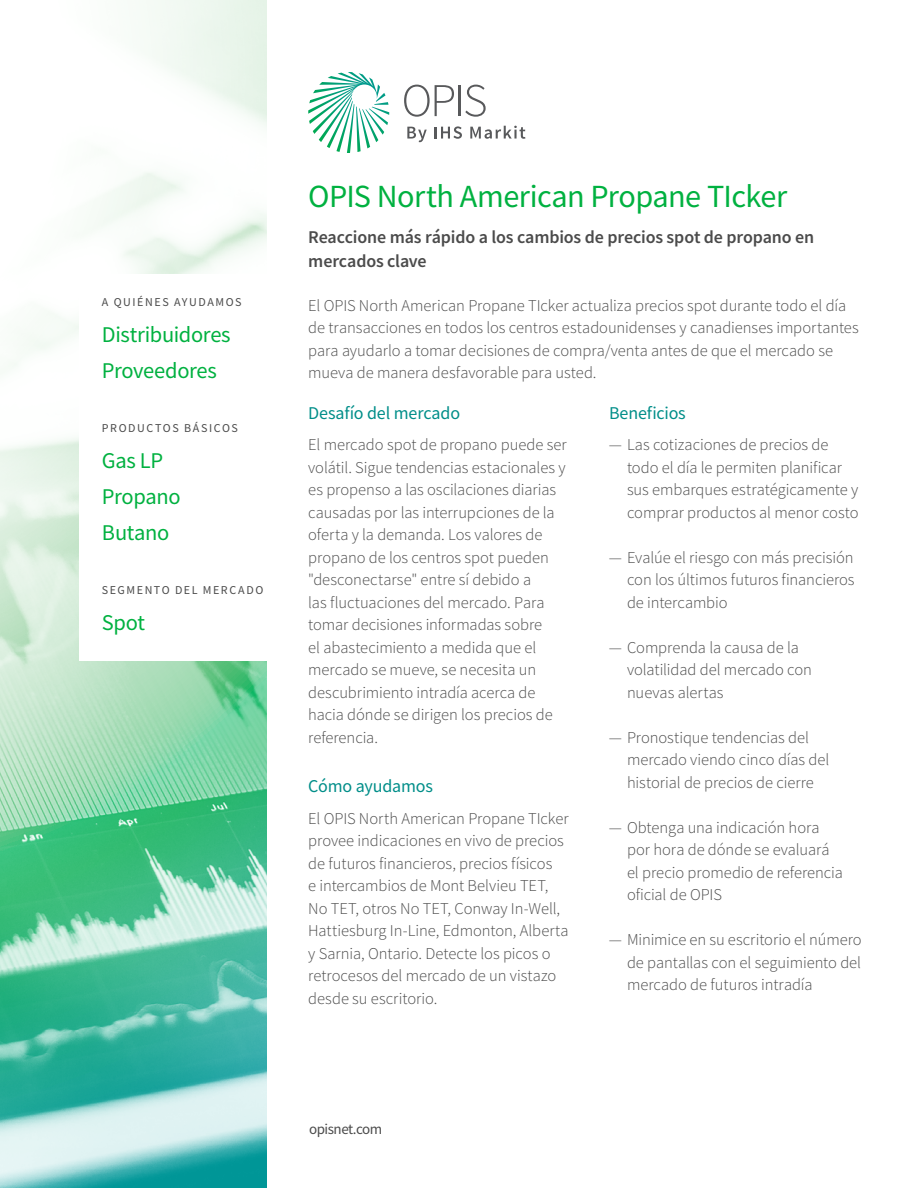
<style>
.page{position:relative;width:918px;height:1188px;background:#fff}
.page>*{position:absolute;margin:0;border:0;box-sizing:border-box;transform-origin:0 0}
.t1{font:32.25px "Source Sans Pro";letter-spacing:-.02em;color:#00b140}
.t2{font:22.5px/36px "Source Sans Pro";letter-spacing:-.015em;color:#00b140}
.t3{font:600 18px/24px "Source Sans Pro";letter-spacing:-.01em;color:#4b4b4b}
.t4{font:18px "Source Sans Pro";letter-spacing:-.01em;color:#008e89}
.t5{font:300 16.5px/22.5px "Source Sans Pro";letter-spacing:-.005em;color:#4b4b4b}
.t6{font:15px "Source Sans Pro";letter-spacing:-.03em;color:#4b4b4b}
.t7{font:12px "Source Sans Pro";letter-spacing:.13em;color:#4b4b4b}
</style>
<div class="page">
<svg style="left:308px;top:72px;width:81px;height:81px"></svg>
<svg style="left:407px;top:127px;width:20px;height:15px"></svg>
<svg style="left:435px;top:126px;width:27px;height:13px"></svg>
<svg style="left:470px;top:126px;width:55px;height:13px"></svg>
<svg style="left:404px;top:85px;width:50px;height:32px"></svg>
<hr style="left:459px;top:85px;width:2px;height:31px;background:#58595b">
<svg style="left:465px;top:85px;width:21px;height:32px"></svg>
<svg style="left:0;top:0;width:267px;height:1188px"></svg>
<div style="left:80px;top:274px;width:188px;height:387px;background:#fff"></div>
<p class="t7" style="left:102px;top:294px;width:141px">A QUIÉNES AYUDAMOS</p>
<h2 class="t2" style="left:102px;top:316px;width:130px">Distribuidores<br>Proveedores</h2>
<p class="t7" style="left:102px;top:420px;width:138px">PRODUCTOS BÁSICOS</p>
<h2 class="t2" style="left:102px;top:442px;width:80px">Gas LP<br>Propano<br>Butano</h2>
<p class="t7" style="left:102px;top:582px;width:163px">SEGMENTO DEL MERCADO</p>
<h2 class="t2" style="left:102px;top:604px;width:45px">Spot</h2>
<h1 class="t1" style="left:308px;top:176px;width:481px">OPIS North American Propane TIcker</h1>
<p class="t3" style="left:308px;top:225px;width:508px">Reaccione más rápido a los cambios de precios spot de propano en mercados clave</p>
<p class="t5" style="left:308px;top:294px;width:552px">El OPIS North American Propane TIcker actualiza precios spot durante todo el día de transacciones en todos los centros estadounidenses y canadienses importantes para ayudarlo a tomar decisiones de compra/venta antes de que el mercado se mueva de manera desfavorable para usted.</p>
<p class="t4" style="left:609px;top:401px;width:78px">Beneficios</p>
<p class="t5" style="left:627px;top:433px;width:233px;text-indent:-18px">— Las cotizaciones de precios de todo el día le permiten planificar sus embarques estratégicamente y comprar productos al menor costo</p>
<p class="t5" style="left:627px;top:546px;width:229px;text-align:justify;text-indent:-18px">— Evalúe el riesgo con más precisión con los últimos futuros financieros de intercambio</p>
<p class="t5" style="left:627px;top:636px;width:187px;text-indent:-18px">— Comprenda la causa de la volatilidad del mercado con nuevas alertas</p>
<p class="t5" style="left:627px;top:726px;width:204px;text-indent:-18px">— Pronostique tendencias del mercado viendo cinco días del historial de precios de cierre</p>
<p class="t5" style="left:627px;top:816px;width:217px;text-indent:-18px">— Obtenga una indicación hora por hora de dónde se evaluará el precio promedio de referencia oficial de OPIS</p>
<p class="t5" style="left:627px;top:928px;width:236px;text-align:justify;text-indent:-18px">— Minimice en su escritorio el número de pantallas con el seguimiento del mercado de futuros intradía</p>
<p class="t4" style="left:308px;top:401px;width:153px">Desafío del mercado</p>
<p class="t5" style="left:308px;top:433px;width:260px">El mercado spot de propano puede ser volátil. Sigue tendencias estacionales y es propenso a las oscilaciones diarias causadas por las interrupciones de la oferta y la demanda. Los valores de propano de los centros spot pueden "desconectarse" entre sí debido a<br>las fluctuaciones del mercado. Para tomar decisiones informadas sobre<br>el abastecimiento a medida que el mercado se mueve, se necesita un descubrimiento intradía acerca de hacia dónde se dirigen los precios de referencia.</p>
<p class="t4" style="left:308px;top:775px;width:126px">Cómo ayudamos</p>
<p class="t5" style="left:308px;top:807px;width:262px">El OPIS North American Propane TIcker provee indicaciones en vivo de precios de futuros financieros, precios físicos<br>e intercambios de Mont Belvieu TET, No TET, otros No TET, Conway In-Well, Hattiesburg In-Line, Edmonton, Alberta y Sarnia, Ontario. Detecte los picos o retrocesos del mercado de un vistazo desde su escritorio.</p>
<p class="t6" style="left:309px;top:1119px;width:75px">opisnet.com</p>
</div>
